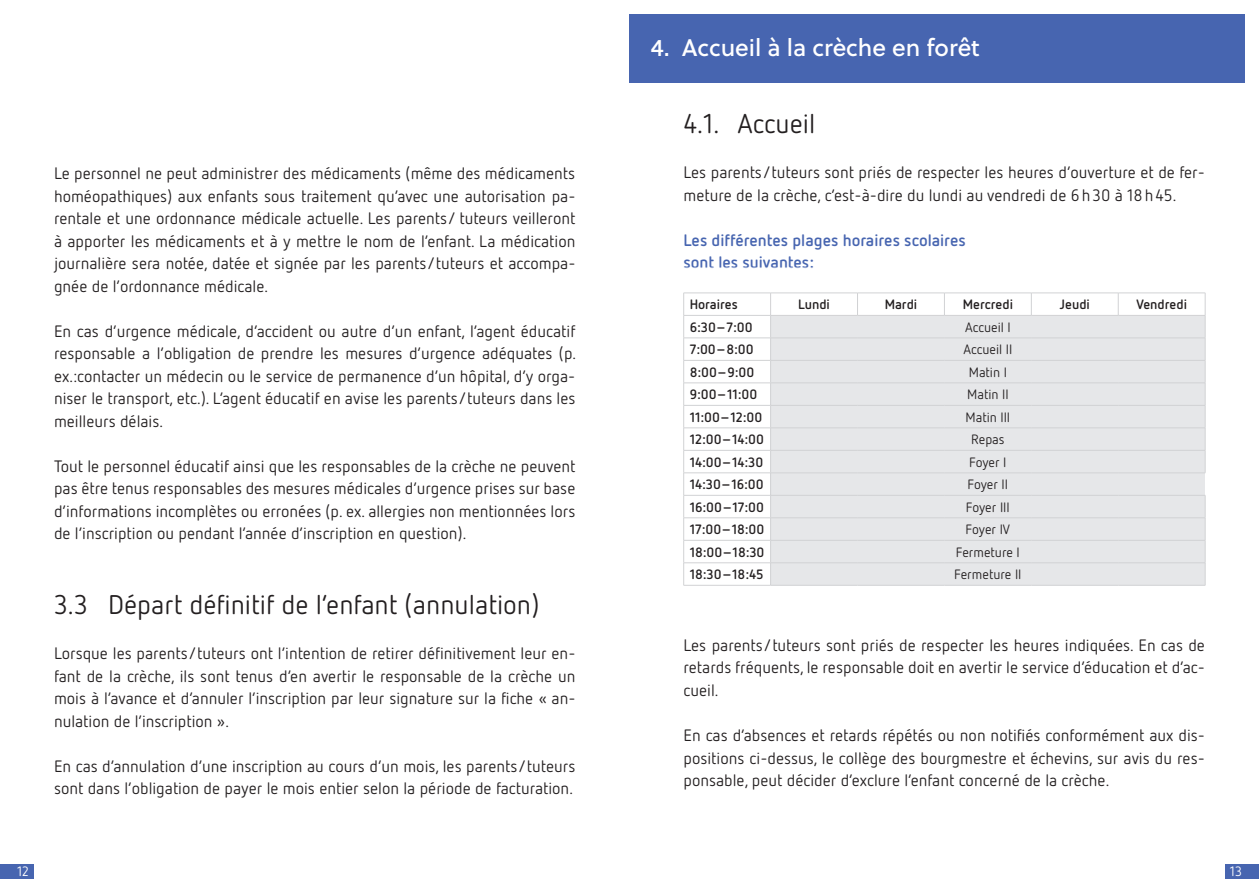
<style>
.page{position:relative;width:1259px;height:893px;background:#fff}
.page>*{position:absolute;margin:0;border:0;box-sizing:border-box;transform-origin:0 0}
.t1{font:27px "Netto OT";color:#231f20}
.t2{font:24px "Soleil Bk";color:#fff}
.t3{font:16.5px/22.5px "Netto OT";color:#231f20;text-align:justify}
.t4{font:700 16.5px/22.5px "Netto OT";color:#4765b0}
.t5{font:700 13.5px "Netto OT";color:#231f20}
.t6{font:13.5px "Netto OT";color:#231f20}
.t7{font:13.5px "Netto OT";color:#fff}
</style>
<div class="page">
<div style="left:1225px;top:864px;width:34px;height:14px;background:#4765b0"></div>
<div style="left:0;top:864px;width:34px;height:14px;background:#4765b0"></div>
<div style="left:629px;top:14px;width:615px;height:69px;background:#4765b0"></div>
<div style="left:771px;top:316px;width:434px;height:269px;background:#e6e7e9"></div>
<div style="left:770px;top:473px;width:435px;height:22px;background:#e6e7e9"></div>
<svg style="left:857px;top:294px;width:1px;height:21px"></svg>
<svg style="left:944px;top:294px;width:1px;height:21px"></svg>
<svg style="left:1031px;top:294px;width:1px;height:21px"></svg>
<svg style="left:1118px;top:294px;width:1px;height:21px"></svg>
<hr style="left:770px;top:315px;width:87px;height:1px;background:#d1d2d4">
<hr style="left:857px;top:315px;width:87px;height:1px;background:#d1d2d4">
<hr style="left:944px;top:315px;width:87px;height:1px;background:#d1d2d4">
<hr style="left:1031px;top:315px;width:87px;height:1px;background:#d1d2d4">
<hr style="left:1118px;top:315px;width:87px;height:1px;background:#d1d2d4">
<hr style="left:770px;top:338px;width:87px;height:1px;background:#d1d2d4">
<hr style="left:857px;top:338px;width:87px;height:1px;background:#d1d2d4">
<hr style="left:944px;top:338px;width:87px;height:1px;background:#d1d2d4">
<hr style="left:1031px;top:338px;width:87px;height:1px;background:#d1d2d4">
<hr style="left:1118px;top:338px;width:87px;height:1px;background:#d1d2d4">
<hr style="left:770px;top:360px;width:87px;height:1px;background:#d1d2d4">
<hr style="left:857px;top:360px;width:87px;height:1px;background:#d1d2d4">
<hr style="left:944px;top:360px;width:87px;height:1px;background:#d1d2d4">
<hr style="left:1031px;top:360px;width:87px;height:1px;background:#d1d2d4">
<hr style="left:1118px;top:360px;width:87px;height:1px;background:#d1d2d4">
<hr style="left:770px;top:383px;width:87px;height:1px;background:#d1d2d4">
<hr style="left:857px;top:383px;width:87px;height:1px;background:#d1d2d4">
<hr style="left:944px;top:383px;width:87px;height:1px;background:#d1d2d4">
<hr style="left:1031px;top:383px;width:87px;height:1px;background:#d1d2d4">
<hr style="left:1118px;top:383px;width:87px;height:1px;background:#d1d2d4">
<hr style="left:770px;top:405px;width:87px;height:1px;background:#d1d2d4">
<hr style="left:857px;top:405px;width:87px;height:1px;background:#d1d2d4">
<hr style="left:944px;top:405px;width:87px;height:1px;background:#d1d2d4">
<hr style="left:1031px;top:405px;width:87px;height:1px;background:#d1d2d4">
<hr style="left:1118px;top:405px;width:87px;height:1px;background:#d1d2d4">
<hr style="left:770px;top:428px;width:87px;height:1px;background:#d1d2d4">
<hr style="left:857px;top:428px;width:87px;height:1px;background:#d1d2d4">
<hr style="left:944px;top:428px;width:87px;height:1px;background:#d1d2d4">
<hr style="left:1031px;top:428px;width:87px;height:1px;background:#d1d2d4">
<hr style="left:1118px;top:428px;width:87px;height:1px;background:#d1d2d4">
<hr style="left:770px;top:450px;width:87px;height:1px;background:#d1d2d4">
<hr style="left:857px;top:450px;width:87px;height:1px;background:#d1d2d4">
<hr style="left:944px;top:450px;width:87px;height:1px;background:#d1d2d4">
<hr style="left:1031px;top:450px;width:87px;height:1px;background:#d1d2d4">
<hr style="left:1118px;top:450px;width:87px;height:1px;background:#d1d2d4">
<hr style="left:770px;top:518px;width:87px;height:1px;background:#d1d2d4">
<hr style="left:857px;top:518px;width:87px;height:1px;background:#d1d2d4">
<hr style="left:944px;top:518px;width:87px;height:1px;background:#d1d2d4">
<hr style="left:1031px;top:518px;width:87px;height:1px;background:#d1d2d4">
<hr style="left:1118px;top:518px;width:87px;height:1px;background:#d1d2d4">
<hr style="left:770px;top:540px;width:87px;height:1px;background:#d1d2d4">
<hr style="left:857px;top:540px;width:87px;height:1px;background:#d1d2d4">
<hr style="left:944px;top:540px;width:87px;height:1px;background:#d1d2d4">
<hr style="left:1031px;top:540px;width:87px;height:1px;background:#d1d2d4">
<hr style="left:1118px;top:540px;width:87px;height:1px;background:#d1d2d4">
<hr style="left:770px;top:563px;width:87px;height:1px;background:#d1d2d4">
<hr style="left:857px;top:563px;width:87px;height:1px;background:#d1d2d4">
<hr style="left:944px;top:563px;width:87px;height:1px;background:#d1d2d4">
<hr style="left:1031px;top:563px;width:87px;height:1px;background:#d1d2d4">
<hr style="left:1118px;top:563px;width:87px;height:1px;background:#d1d2d4">
<svg style="left:1205px;top:495px;width:1px;height:90px"></svg>
<hr style="left:683px;top:585px;width:87px;height:1px;background:#d1d2d4">
<hr style="left:770px;top:585px;width:87px;height:1px;background:#d1d2d4">
<hr style="left:857px;top:585px;width:87px;height:1px;background:#d1d2d4">
<hr style="left:944px;top:585px;width:87px;height:1px;background:#d1d2d4">
<hr style="left:1031px;top:585px;width:87px;height:1px;background:#d1d2d4">
<hr style="left:1118px;top:585px;width:87px;height:1px;background:#d1d2d4">
<svg style="left:1205px;top:293px;width:1px;height:180px"></svg>
<hr style="left:770px;top:293px;width:87px;height:1px;background:#d1d2d4">
<hr style="left:857px;top:293px;width:87px;height:1px;background:#d1d2d4">
<hr style="left:944px;top:293px;width:87px;height:1px;background:#d1d2d4">
<hr style="left:1031px;top:293px;width:87px;height:1px;background:#d1d2d4">
<hr style="left:1118px;top:293px;width:87px;height:1px;background:#d1d2d4">
<svg style="left:683px;top:292px;width:88px;height:293px"></svg>
<hr style="left:770px;top:473px;width:87px;height:1px;background:#d1d2d4">
<hr style="left:857px;top:473px;width:87px;height:1px;background:#d1d2d4">
<hr style="left:944px;top:473px;width:87px;height:1px;background:#d1d2d4">
<hr style="left:1031px;top:473px;width:87px;height:1px;background:#d1d2d4">
<hr style="left:1118px;top:473px;width:87px;height:1px;background:#d1d2d4">
<hr style="left:771px;top:495px;width:86px;height:1px;background:#d1d2d4">
<hr style="left:857px;top:495px;width:87px;height:1px;background:#d1d2d4">
<hr style="left:944px;top:495px;width:87px;height:1px;background:#d1d2d4">
<hr style="left:1031px;top:495px;width:87px;height:1px;background:#d1d2d4">
<hr style="left:1118px;top:495px;width:87px;height:1px;background:#d1d2d4">
<p class="t3" style="left:54px;top:162px;width:523px">Le personnel ne peut administrer des médicaments (même des médicaments homéopathiques) aux enfants sous traitement qu’avec une autorisation pa&shy;rentale et une ordonnance médicale actuelle. Les parents/ tuteurs veilleront à apporter les médicaments et à y mettre le nom de l’enfant. La médication journalière sera notée, datée et signée par les parents/tuteurs et accompa&shy;gnée de l’ordonnance médicale.</p>
<p class="t3" style="left:54px;top:320px;width:524px">En cas d’urgence médicale, d’accident ou autre d’un enfant, l’agent éducatif responsable a l’obligation de prendre les mesures d’urgence adéquates (p. ex.:contacter un médecin ou le service de permanence d’un hôpital, d’y orga&shy;niser le transport, etc.). L’agent éducatif en avise les parents/tuteurs dans les meilleurs délais.</p>
<p class="t3" style="left:54px;top:455px;width:523px">Tout le personnel éducatif ainsi que les responsables de la crèche ne peuvent pas être tenus responsables des mesures médicales d’urgence prises sur base d’informations incomplètes ou erronées (p. ex. allergies non mentionnées lors de l’inscription ou pendant l’année d’inscription en question).</p>
<h1 class="t1" style="left:54px;top:588px;width:487px">3.3 Départ définitif de l’enfant (annulation)</h1>
<p class="t3" style="left:54px;top:642px;width:523px">Lorsque les parents/tuteurs ont l’intention de retirer définitivement leur en&shy;fant de la crèche, ils sont tenus d’en avertir le responsable de la crèche un mois à l’avance et d’annuler l’inscription par leur signature sur la fiche « an&shy;nulation de l’inscription ».</p>
<p class="t3" style="left:54px;top:754px;width:523px">En cas d’annulation d’une inscription au cours d’un mois, les parents/tuteurs sont dans l’obligation de payer le mois entier selon la période de facturation.</p>
<h2 class="t2" style="left:651px;top:30px;width:330px">4. Accueil à la crèche en forêt</h2>
<h1 class="t1" style="left:683px;top:107px;width:133px">4.1. Accueil</h1>
<p class="t3" style="left:683px;top:161px;width:523px">Les parents/tuteurs sont priés de respecter les heures d’ouverture et de fer&shy;meture de la crèche, c’est-à-dire du lundi au vendredi de 6h30 à 18h45.</p>
<p class="t4" style="left:683px;top:228px;width:284px">Les différentes plages horaires scolaires sont les suivantes:</p>
<p class="t5" style="left:689px;top:296px;width:50px">Horaires</p>
<p class="t5" style="left:798px;top:296px;width:33px">Lundi</p>
<p class="t5" style="left:884px;top:296px;width:34px">Mardi</p>
<p class="t5" style="left:962px;top:296px;width:52px">Mercredi</p>
<p class="t5" style="left:1059px;top:296px;width:32px">Jeudi</p>
<p class="t5" style="left:1136px;top:296px;width:52px">Vendredi</p>
<p class="t5" style="left:689px;top:319px;width:64px">6:30–7:00</p>
<p class="t6" style="left:965px;top:319px;width:47px">Accueil I</p>
<p class="t5" style="left:689px;top:341px;width:65px">7:00–8:00</p>
<p class="t6" style="left:963px;top:341px;width:50px">Accueil II</p>
<p class="t5" style="left:689px;top:364px;width:66px">8:00–9:00</p>
<p class="t6" style="left:968px;top:364px;width:40px">Matin I</p>
<p class="t5" style="left:689px;top:386px;width:69px">9:00–11:00</p>
<p class="t6" style="left:967px;top:386px;width:43px">Matin II</p>
<p class="t5" style="left:689px;top:409px;width:74px">11:00–12:00</p>
<p class="t6" style="left:965px;top:409px;width:46px">Matin III</p>
<p class="t5" style="left:689px;top:431px;width:76px">12:00–14:00</p>
<p class="t6" style="left:971px;top:431px;width:35px">Repas</p>
<p class="t5" style="left:689px;top:454px;width:75px">14:00–14:30</p>
<p class="t6" style="left:969px;top:454px;width:39px">Foyer I</p>
<p class="t5" style="left:689px;top:476px;width:76px">14:30–16:00</p>
<p class="t6" style="left:967px;top:476px;width:42px">Foyer II</p>
<p class="t5" style="left:689px;top:499px;width:76px">16:00–17:00</p>
<p class="t6" style="left:966px;top:499px;width:45px">Foyer III</p>
<p class="t5" style="left:689px;top:521px;width:76px">17:00–18:00</p>
<p class="t6" style="left:965px;top:521px;width:46px">Foyer IV</p>
<p class="t5" style="left:689px;top:544px;width:76px">18:00–18:30</p>
<p class="t6" style="left:956px;top:544px;width:66px">Fermeture I</p>
<p class="t5" style="left:689px;top:566px;width:75px">18:30–18:45</p>
<p class="t6" style="left:954px;top:566px;width:69px">Fermeture II</p>
<p class="t3" style="left:683px;top:634px;width:523px">Les parents/tuteurs sont priés de respecter les heures indiquées. En cas de retards fréquents, le responsable doit en avertir le service d’éducation et d’ac&shy;cueil.</p>
<p class="t3" style="left:683px;top:724px;width:523px">En cas d’absences et retards répétés ou non notifiés conformément aux dis&shy;positions ci-dessus, le collège des bourgmestre et échevins, sur avis du res&shy;ponsable, peut décider d’exclure l’enfant concerné de la crèche.</p>
<p class="t7" style="left:17px;top:863px;width:13px">12</p>
<p class="t7" style="left:1229px;top:863px;width:14px">13</p>
</div>
